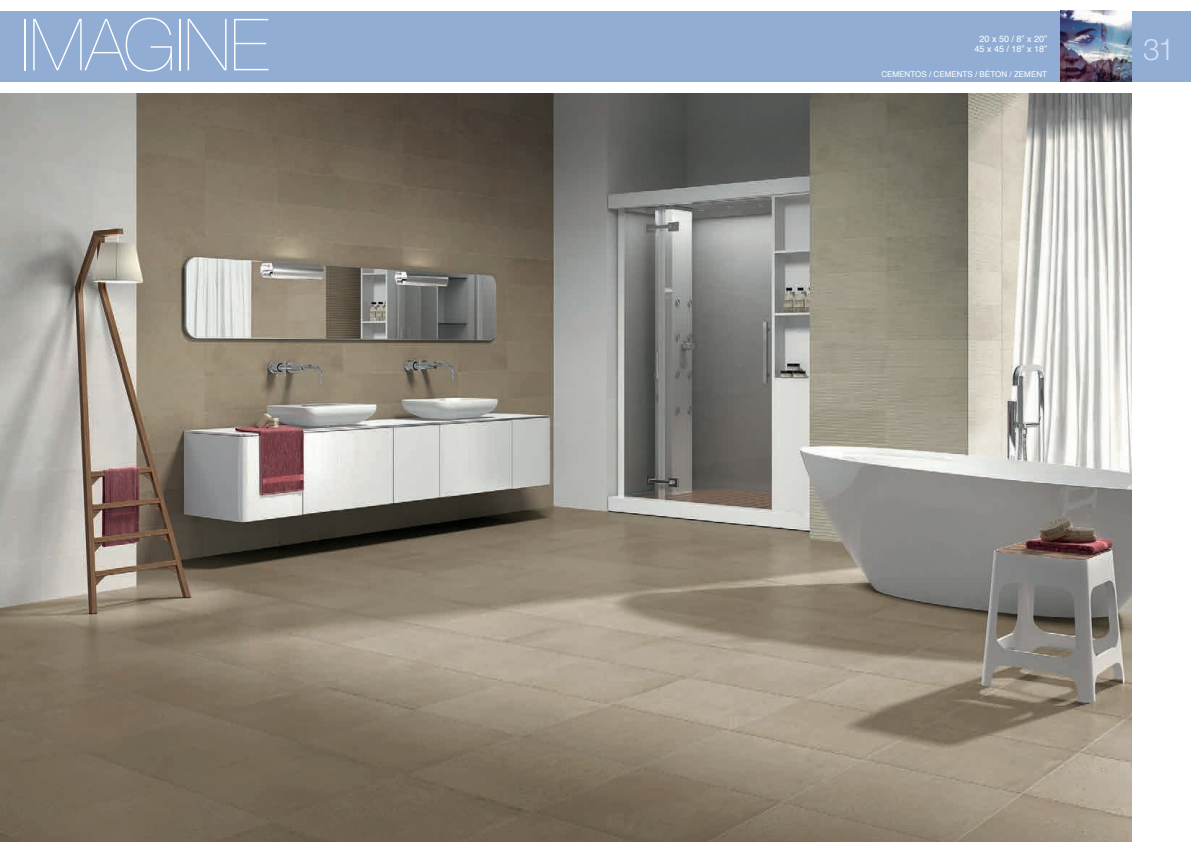
<style>
.page{position:relative;width:1191px;height:842px;background:#fff}
.page>*{position:absolute;margin:0;border:0;box-sizing:border-box;transform-origin:0 0}
.t1{font:200 72px "Helvetica Neue LT Pro";letter-spacing:-.005em;color:#fff}
.t2{font:300 30px "Helvetica Neue LT Pro";color:#d5def3}
.t3{font:9px/10.5px "Helvetica";color:#fff;text-align:center}
.t4{font:8px "Helvetica";letter-spacing:.005em;color:#fff}
</style>
<div class="page">
<div style="left:0;top:11px;width:1191px;height:71px;background:#92add4"></div>
<img style="left:0;top:94px;width:1131px;height:748px">
<img style="left:1060px;top:11px;width:71px;height:71px">
<h1 class="t1" style="left:21px;top:3px;width:250px">IMAGINE</h1>
<p class="t3" style="left:974px;top:33px;width:74px">20 x 50 / 8” x 20”<br>45 x 45 / 18” x 18”</p>
<p class="t4" style="left:881px;top:68px;width:167px">CEMENTOS / CEMENTS / BÉTON / ZEMENT</p>
<h2 class="t2" style="left:1143px;top:31px;width:33px">31</h2>
</div>
